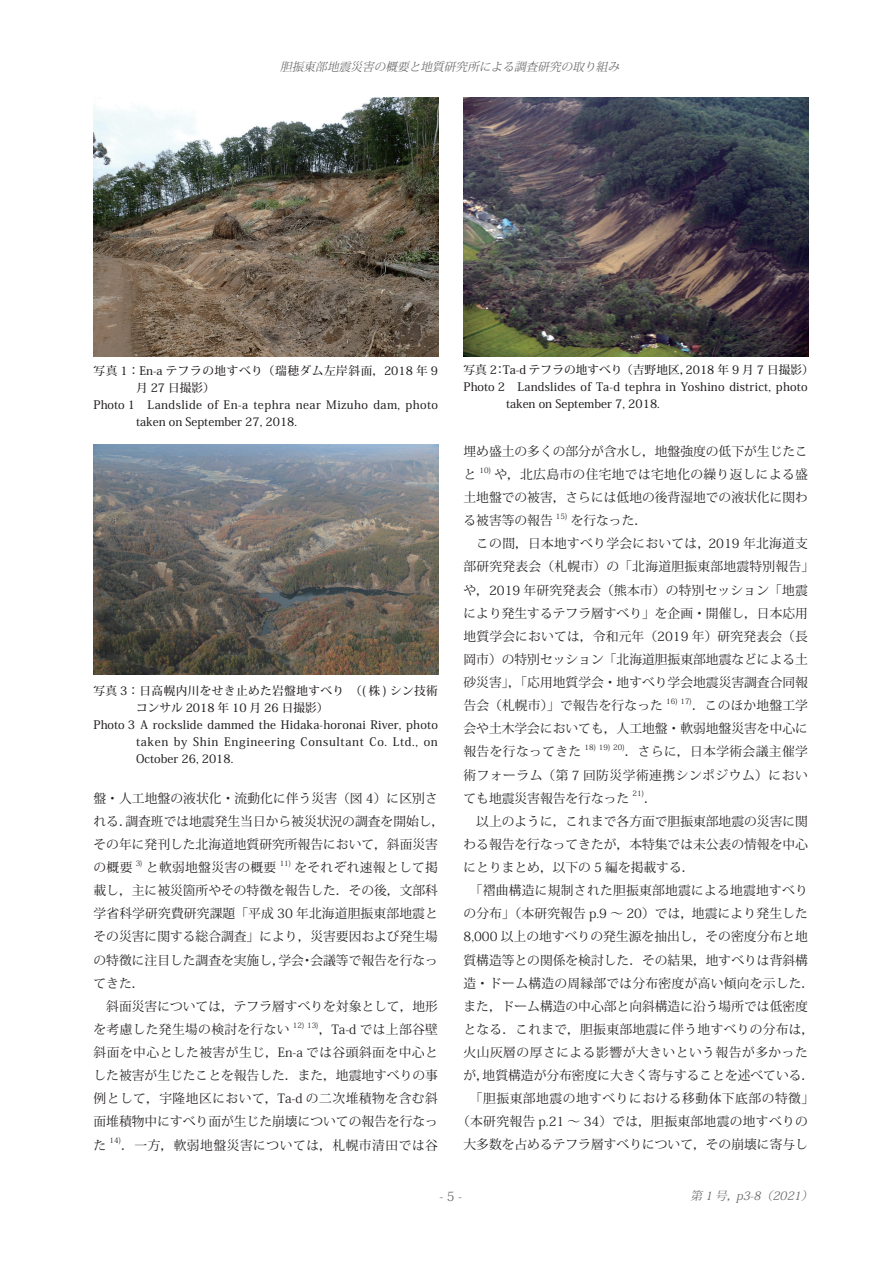
<style>
.page{position:relative;width:893px;height:1263px;background:#fff}
.page>*{position:absolute;margin:0;border:0;box-sizing:border-box;transform-origin:0 0}
.t1{font:12.75px/23.1px "Koz Min Pr 6 N";color:#231f20;text-align:justify}
.t2{font:12.75px "Koz Min Pr 6 N";letter-spacing:.02em;color:#231f20}
.t3{font:12.75px "Koz Min Pr 6 N";letter-spacing:.04em;color:#231f20}
.t4{font:12.75px "Koz Min Pr 6 N";letter-spacing:.025em;color:#231f20}
.t5{font:12.75px "Koz Min Pr 6 N";color:#6b6b6e}
.t6{font:500 11.7px "Koz Min Pr 6 N";letter-spacing:.02em;color:#231f20}
.t7{font:500 11.7px "Koz Min Pr 6 N";color:#231f20}
.t8{font:500 11.7px "Koz Min Pr 6 N";letter-spacing:.04em;color:#231f20}
.t9{font:italic 11.7px "Koz Min Pr 6 N";color:#6b6b6e}
.t10{font:500 11.7px "Koz Min Pr 6 N";letter-spacing:.06em;color:#231f20}
.t11{font:500 11.7px "Koz Min Pr 6 N";letter-spacing:.045em;color:#231f20}
.t12{font:7.5px "Koz Min Pr 6 N";color:#231f20}
</style>
<div class="page">
<img style="left:94px;top:98px;width:345px;height:259px">
<img style="left:463px;top:98px;width:345px;height:258px">
<img style="left:94px;top:444px;width:344px;height:230px">
<p class="t9" style="left:280px;top:60px;width:345px">胆振東部地震災害の概要と地質研究所による調査研究の取り組み</p>
<p class="t11" style="left:94px;top:364px;width:346px">写真 1：En-a テフラの地すべり（瑞穂ダム左岸斜面，2018 年 9</p>
<p class="t6" style="left:136px;top:381px;width:80px">月 27 日撮影）</p>
<p class="t8" style="left:94px;top:398px;width:346px">Photo 1 Landslide of En-a tephra near Mizuho dam, photo</p>
<p class="t7" style="left:136px;top:415px;width:163px">taken on September 27, 2018.</p>
<p class="t6" style="left:94px;top:684px;width:346px">写真 3：日高幌内川をせき止めた岩盤地すべり　（( 株 ) シン技術</p>
<p class="t7" style="left:136px;top:701px;width:194px">コンサル 2018 年 10 月 26 日撮影）</p>
<p class="t6" style="left:94px;top:718px;width:346px">Photo 3 A rockslide dammed the Hidaka-horonai River, photo</p>
<p class="t10" style="left:136px;top:735px;width:303px">taken by Shin Engineering Consultant Co. Ltd., on</p>
<p class="t7" style="left:136px;top:752px;width:99px">October 26, 2018.</p>
<p class="t1" style="left:94px;top:787px;width:352px;text-align:left">盤・人工地盤の液状化・流動化に伴う災害（図 4）に区別される．調査班では地震発生当日から被災状況の調査を開始し，その年に発刊した北海道地質研究所報告において，斜面災害の概要</p>
<p class="t12" style="left:136px;top:859px;width:8px">3)</p>
<p class="t4" style="left:146px;top:860px;width:132px">と軟弱地盤災害の概要</p>
<p class="t12" style="left:280px;top:859px;width:13px">11)</p>
<p class="t1" style="left:94px;top:856px;width:346px;text-indent:201px">をそれぞれ速報として掲載し，主に被災箇所やその特徴を報告した．その後，文部科学省科学研究費研究課題「平成 30 年北海道胆振東部地震とその災害に関する総合調査」により，災害要因および発生場の特徴に注目した調査を実施し，学会・会議等で報告を行なってきた．</p>
<p class="t1" style="left:94px;top:995px;width:346px;text-indent:13px">斜面災害については，テフラ層すべりを対象として，地形を考慮した発生場の検討を行ない</p>
<p class="t12" style="left:293px;top:1021px;width:27px">12) 13)</p>
<p class="t1" style="left:94px;top:1018px;width:346px;text-indent:225px">，Ta-d では上部谷壁斜面を中心とした被害が生じ，En-a では谷頭斜面を中心とした被害が生じたことを報告した．また，地震地すべりの事例として，宇隆地区において，Ta-d の二次堆積物を含む斜面堆積物中にすべり面が生じた崩壊についての報告を行なった</p>
<p class="t12" style="left:110px;top:1136px;width:13px">14)</p>
<p class="t3" style="left:121px;top:1138px;width:318px">．一方，軟弱地盤災害については，札幌市清田では谷</p>
<p class="t7" style="left:463px;top:363px;width:352px">写真 2：Ta-d テフラの地すべり（吉野地区，2018 年 9 月 7 日撮影）</p>
<p class="t6" style="left:463px;top:380px;width:346px">Photo 2 Landslides of Ta-d tephra in Yoshino district, photo</p>
<p class="t7" style="left:506px;top:397px;width:155px">taken on September 7, 2018.</p>
<p class="t1" style="left:463px;top:440px;width:346px">埋め盛土の多くの部分が含水し，地盤強度の低下が生じたこと</p>
<p class="t12" style="left:479px;top:466px;width:13px">10)</p>
<p class="t1" style="left:463px;top:463px;width:346px;text-indent:31px">や，北広島市の住宅地では宅地化の繰り返しによる盛土地盤での被害，さらには低地の後背湿地での液状化に関わる被害等の報告</p>
<p class="t12" style="left:556px;top:512px;width:13px">15)</p>
<p class="t1" style="left:571px;top:509px;width:78px">を行なった．</p>
<p class="t2" style="left:476px;top:536px;width:333px">この間，日本地すべり学会においては，2019 年北海道支</p>
<p class="t2" style="left:463px;top:560px;width:352px">部研究発表会（札幌市）の「北海道胆振東部地震特別報告」</p>
<p class="t1" style="left:463px;top:579px;width:346px">や，2019 年研究発表会（熊本市）の特別セッション「地震</p>
<p class="t1" style="left:463px;top:602px;width:346px">により発生するテフラ層すべり」を企画・開催し，日本応用</p>
<p class="t1" style="left:463px;top:625px;width:346px">地質学会においては，令和元年（2019 年）研究発表会（長</p>
<p class="t1" style="left:463px;top:648px;width:346px">岡市）の特別セッション「北海道胆振東部地震などによる土</p>
<p class="t1" style="left:463px;top:671px;width:346px">砂災害」，「応用地質学会・地すべり学会地震災害調査合同報</p>
<p class="t1" style="left:463px;top:694px;width:201px">告会（札幌市）」で報告を行なった</p>
<p class="t12" style="left:666px;top:697px;width:27px">16) 17)</p>
<p class="t1" style="left:463px;top:694px;width:346px;text-indent:229px">．このほか地盤工学会や土木学会においても，人工地盤・軟弱地盤災害を中心に報告を行なってきた</p>
<p class="t12" style="left:585px;top:743px;width:42px">18) 19) 20)</p>
<p class="t1" style="left:463px;top:740px;width:346px;text-indent:161px">．さらに，日本学術会議主催学術フォーラム（第 7 回防災学術連携シンポジウム）においても地震災害報告を行なった</p>
<p class="t12" style="left:632px;top:789px;width:13px">21)</p>
<p class="t1" style="left:644px;top:787px;width:14px">．</p>
<p class="t1" style="left:476px;top:810px;width:333px">以上のように，これまで各方面で胆振東部地震の災害に関</p>
<p class="t1" style="left:463px;top:833px;width:346px">わる報告を行なってきたが，本特集では未公表の情報を中心</p>
<p class="t1" style="left:463px;top:856px;width:233px">にとりまとめ，以下の 5 編を掲載する．</p>
<p class="t2" style="left:470px;top:883px;width:340px">「褶曲構造に規制された胆振東部地震による地震地すべり</p>
<p class="t1" style="left:463px;top:902px;width:346px">の分布」（本研究報告 p.9 ～ 20）では，地震により発生した</p>
<p class="t1" style="left:463px;top:925px;width:346px">8,000 以上の地すべりの発生源を抽出し，その密度分布と地</p>
<p class="t1" style="left:463px;top:948px;width:346px">質構造等との関係を検討した．その結果，地すべりは背斜構</p>
<p class="t2" style="left:463px;top:976px;width:352px">造・ドーム構造の周縁部では分布密度が高い傾向を示した．</p>
<p class="t1" style="left:463px;top:995px;width:346px">また，ドーム構造の中心部と向斜構造に沿う場所では低密度</p>
<p class="t2" style="left:463px;top:1022px;width:352px">となる．これまで，胆振東部地震に伴う地すべりの分布は，</p>
<p class="t3" style="left:463px;top:1045px;width:346px">火山灰層の厚さによる影響が大きいという報告が多かった</p>
<p class="t1" style="left:463px;top:1064px;width:352px">が，地質構造が分布密度に大きく寄与することを述べている．</p>
<p class="t3" style="left:470px;top:1091px;width:346px">「胆振東部地震の地すべりにおける移動体下底部の特徴」</p>
<p class="t4" style="left:457px;top:1114px;width:352px">（本研究報告 p.21 ～ 34）では，胆振東部地震の地すべりの</p>
<p class="t1" style="left:463px;top:1133px;width:346px">大多数を占めるテフラ層すべりについて，その崩壊に寄与し</p>
<p class="t5" style="left:439px;top:1189px;width:24px">-5-</p>
<p class="t9" style="left:690px;top:1189px;width:128px">第 1 号，p3-8（2021）</p>
</div>
